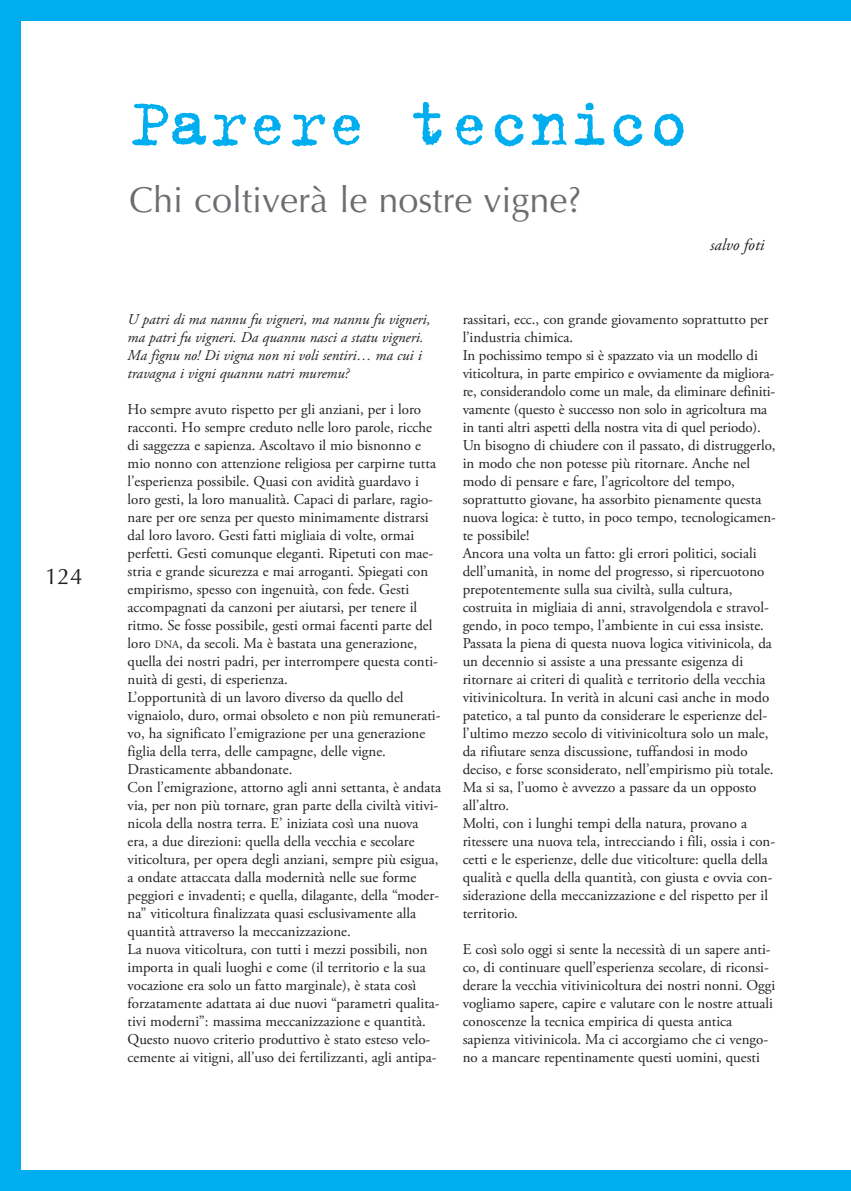
<style>
.page{position:relative;width:851px;height:1191px;background:#fff}
.page>*{position:absolute;margin:0;border:0;box-sizing:border-box;transform-origin:0 0}
.t1{font:72px "Trixie";color:#00aeef}
.t2{font:36px "Optima LT Std";color:#6c6d70}
.t3{font:22.5px "Optima LT Std";color:#231f20}
.t4{font:italic 16.5px "Adobe Garamond Pro";color:#231f20}
.t5{font:15px/18px "Adobe Garamond Pro";color:#231f20}
.t6{font:italic 15px/18px "Adobe Garamond Pro";color:#231f20}
.s1{font-size:11.25px}
</style>
<div class="page">
<div style="left:0;top:0;width:850px;height:1191px;background:#00aeef"></div>
<div style="left:21px;top:21px;width:829px;height:1148px;background:#fff"></div>
<h3 class="t3" style="left:45px;top:567px;width:39px">124</h3>
<h1 class="t1" style="left:129px;top:77px;width:560px">Parere tecnico</h1>
<h2 class="t2" style="left:129px;top:185px;width:454px">Chi coltiverà le nostre vigne?</h2>
<p class="t4" style="left:710px;top:238px;width:56px">salvo foti</p>
<p class="t6" style="left:128px;top:312px;width:304px">U patri di ma nannu fu vigneri, ma nannu fu vigneri, ma patri fu vigneri. Da quannu nasci a statu vigneri.<br>Ma fignu no! Di vigna non ni voli sentiri… ma cui i travagna i vigni quannu natri muremu?</p>
<p class="t5" style="left:128px;top:402px;width:315px">Ho sempre avuto rispetto per gli anziani, per i loro racconti. Ho sempre creduto nelle loro parole, ricche di saggezza e sapienza. Ascoltavo il mio bisnonno e mio nonno con attenzione religiosa per carpirne tutta l’esperienza possibile. Quasi con avidità guardavo i loro gesti, la loro manualità. Capaci di parlare, ragio&shy;nare per ore senza per questo minimamente distrarsi dal loro lavoro. Gesti fatti migliaia di volte, ormai perfetti. Gesti comunque eleganti. Ripetuti con mae&shy;stria e grande sicurezza e mai arroganti. Spiegati con empirismo, spesso con ingenuità, con fede. Gesti accompagnati da canzoni per aiutarsi, per tenere il ritmo. Se fosse possibile, gesti ormai facenti parte del loro <span class="s1">DNA</span>, da secoli. Ma è bastata una generazione, quella dei nostri padri, per interrompere questa conti&shy;nuità di gesti, di esperienza.<br>L’opportunità di un lavoro diverso da quello del vignaiolo, duro, ormai obsoleto e non più remunerati&shy;vo, ha significato l’emigrazione per una generazione figlia della terra, delle campagne, delle vigne.<br>Drasticamente abbandonate.<br>Con l’emigrazione, attorno agli anni settanta, è andata via, per non più tornare, gran parte della civiltà vitivi&shy;nicola della nostra terra. E’ iniziata così una nuova era, a due direzioni: quella della vecchia e secolare viticoltura, per opera degli anziani, sempre più esigua, a ondate attaccata dalla modernità nelle sue forme peggiori e invadenti; e quella, dilagante, della “moder&shy;na” viticoltura finalizzata quasi esclusivamente alla quantità attraverso la meccanizzazione.<br>La nuova viticoltura, con tutti i mezzi possibili, non importa in quali luoghi e come (il territorio e la sua vocazione era solo un fatto marginale), è stata così forzatamente adattata ai due nuovi “parametri qualita&shy;tivi moderni”: massima meccanizzazione e quantità.<br>Questo nuovo criterio produttivo è stato esteso velo&shy;cemente ai vitigni, all’uso dei fertilizzanti, agli antipa-</p>
<p class="t5" style="left:462px;top:312px;width:315px">rassitari, ecc., con grande giovamento soprattutto per l’industria chimica.<br>In pochissimo tempo si è spazzato via un modello di viticoltura, in parte empirico e ovviamente da migliora&shy;re, considerandolo come un male, da eliminare definiti&shy;vamente (questo è successo non solo in agricoltura ma in tanti altri aspetti della nostra vita di quel periodo).<br>Un bisogno di chiudere con il passato, di distruggerlo, in modo che non potesse più ritornare. Anche nel modo di pensare e fare, l’agricoltore del tempo, soprattutto giovane, ha assorbito pienamente questa nuova logica: è tutto, in poco tempo, tecnologicamen&shy;te possibile!<br>Ancora una volta un fatto: gli errori politici, sociali dell’umanità, in nome del progresso, si ripercuotono prepotentemente sulla sua civiltà, sulla cultura, costruita in migliaia di anni, stravolgendola e stravol&shy;gendo, in poco tempo, l’ambiente in cui essa insiste.<br>Passata la piena di questa nuova logica vitivinicola, da un decennio si assiste a una pressante esigenza di ritornare ai criteri di qualità e territorio della vecchia vitivinicoltura. In verità in alcuni casi anche in modo patetico, a tal punto da considerare le esperienze del&shy;l’ultimo mezzo secolo di vitivinicoltura solo un male, da rifiutare senza discussione, tuffandosi in modo deciso, e forse sconsiderato, nell’empirismo più totale.<br>Ma si sa, l’uomo è avvezzo a passare da un opposto all’altro.<br>Molti, con i lunghi tempi della natura, provano a ritessere una nuova tela, intrecciando i fili, ossia i con&shy;cetti e le esperienze, delle due viticolture: quella della qualità e quella della quantità, con giusta e ovvia con&shy;siderazione della meccanizzazione e del rispetto per il territorio.</p>
<p class="t5" style="left:462px;top:942px;width:314px">E così solo oggi si sente la necessità di un sapere anti&shy;co, di continuare quell’esperienza secolare, di riconsi&shy;derare la vecchia vitivinicoltura dei nostri nonni. Oggi vogliamo sapere, capire e valutare con le nostre attuali conoscenze la tecnica empirica di questa antica sapienza vitivinicola. Ma ci accorgiamo che ci vengo&shy;no a mancare repentinamente questi uomini, questi</p>
</div>
